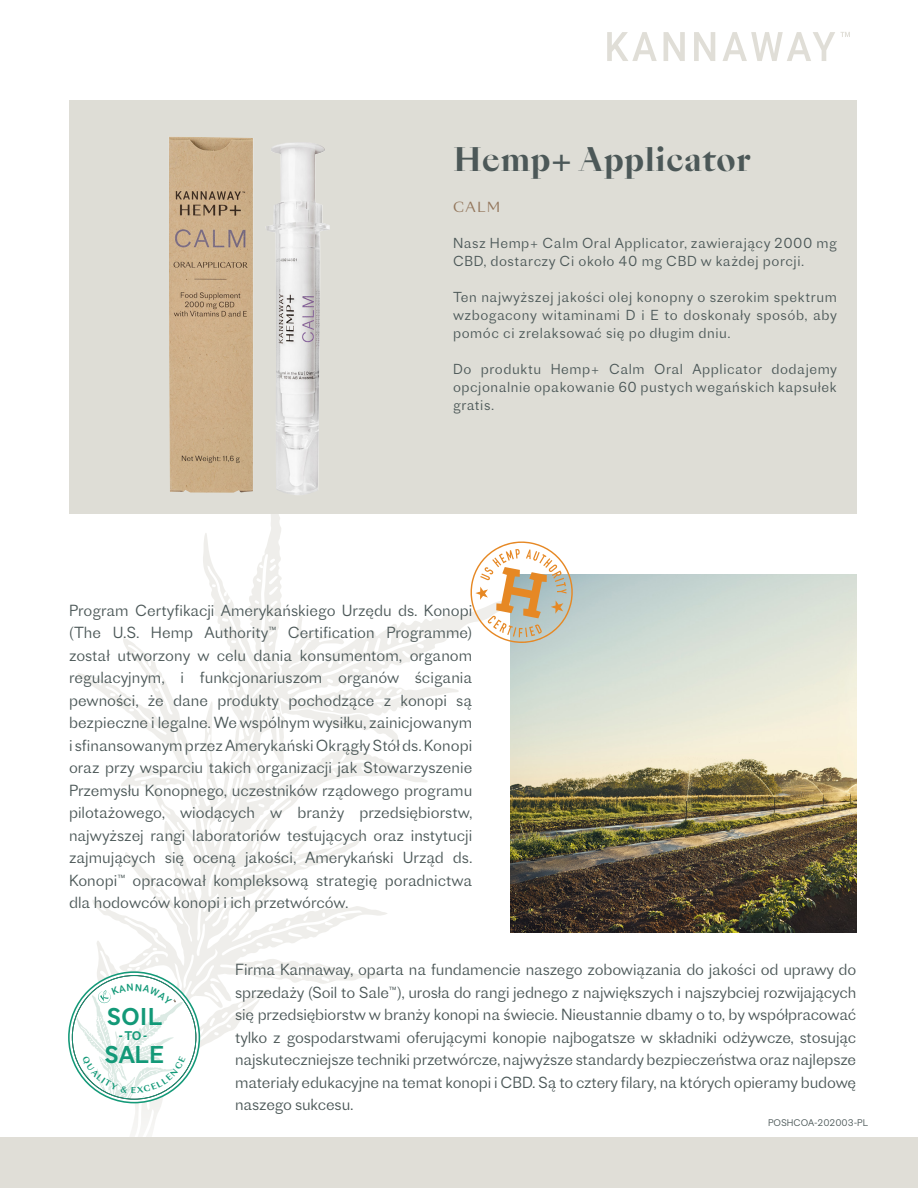
<style>
.page{position:relative;width:918px;height:1188px;background:#fff}
.page>*{position:absolute;margin:0;border:0;box-sizing:border-box;transform-origin:0 0}
.t1{font:700 31.5px "Sang Bleu Empire";letter-spacing:.025em;color:#4c5858}
.t2{font:22.65px/37.7px "Proto Grotesk";color:#139978}
.t3{font:300 15px/22.5px "Proto Grotesk";letter-spacing:-.01em;color:#4c5858;text-align:justify}
.t4{font:300 13.5px/18px "Proto Grotesk";letter-spacing:.04em;color:#4c5858;text-align:justify}
.t5{font:13.5px "Sang Bleu Sunrise";color:#94775d}
.t6{font:11.7px "Proto Grotesk";color:#139978}
.t7{font:300 9px "Proto Grotesk";color:#4c5858}
</style>
<div class="page">
<svg style="left:78px;top:514px;width:391px;height:181px"></svg>
<svg style="left:90px;top:554px;width:349px;height:493px"></svg>
<div style="left:69px;top:100px;width:787px;height:414px;background:#deddd6"></div>
<svg style="left:607px;top:32px;width:50px;height:29px"></svg>
<svg style="left:664px;top:32px;width:21px;height:29px"></svg>
<svg style="left:694px;top:32px;width:21px;height:29px"></svg>
<svg style="left:723px;top:32px;width:127px;height:29px"></svg>
<img style="left:510px;top:574px;width:346px;height:359px">
<svg style="left:469px;top:541px;width:105px;height:102px"></svg>
<div style="left:0;top:1137px;width:918px;height:51px;background:#e0ded7"></div>
<img style="left:169px;top:137px;width:161px;height:358px">
<svg style="left:68px;top:971px;width:132px;height:132px"></svg>
<p class="t1" style="left:453px;top:137px;width:299px">Hemp+ Applicator</p>
<p class="t5" style="left:453px;top:198px;width:49px">CALM</p>
<p class="t4" style="left:453px;top:234px;width:386px">Nasz Hemp+ Calm Oral Applicator, zawierający 2000 mg<br>CBD, dostarczy Ci około 40 mg CBD w każdej porcji.</p>
<p class="t4" style="left:453px;top:288px;width:386px">Ten najwyższej jakości olej konopny o szerokim spektrum wzbogacony witaminami D i E to doskonały sposób, aby pomóc ci zrelaksować się po długim dniu.</p>
<p class="t4" style="left:453px;top:360px;width:386px">Do produktu Hemp+ Calm Oral Applicator dodajemy opcjonalnie opakowanie 60 pustych wegańskich kapsułek gratis.</p>
<p class="t3" style="left:69px;top:598px;width:405px">Program Certyfikacji Amerykańskiego Urzędu ds. Konopi (The U.S. Hemp Authority™ Certification Programme) został utworzony w celu dania konsumentom, organom regulacyjnym, i funkcjonariuszom organów ścigania pewności, że dane produkty pochodzące z konopi są bezpieczne i legalne. We wspólnym wysiłku, zainicjowanym i sfinansowanym przez Amerykański Okrągły Stół ds. Konopi oraz przy wsparciu takich organizacji jak Stowarzyszenie Przemysłu Konopnego, uczestników rządowego programu pilotażowego, wiodących w branży przedsiębiorstw, najwyższej rangi laboratoriów testujących oraz instytucji zajmujących się oceną jakości, Amerykański Urząd ds.<br>Konopi™ opracował kompleksową strategię poradnictwa dla hodowców konopi i ich przetwórców.</p>
<p class="t2" style="left:104px;top:997px;width:62px">SOIL<br>SALE</p>
<p class="t6" style="left:119px;top:1027px;width:31px">- TO -</p>
<p class="t3" style="left:235px;top:958px;width:623px">Firma Kannaway, oparta na fundamencie naszego zobowiązania do jakości od uprawy do sprzedaży (Soil to Sale™), urosła do rangi jednego z największych i najszybciej rozwijających się przedsiębiorstw w branży konopi na świecie. Nieustannie dbamy o to, by współpracować tylko z gospodarstwami oferującymi konopie najbogatsze w składniki odżywcze, stosując najskuteczniejsze techniki przetwórcze, najwyższe standardy bezpieczeństwa oraz najlepsze materiały edukacyjne na temat konopi i CBD. Są to cztery filary, na których opieramy budowę naszego sukcesu.</p>
<p class="t7" style="left:768px;top:1116px;width:102px">POSHCOA-202003-PL</p>
</div>
